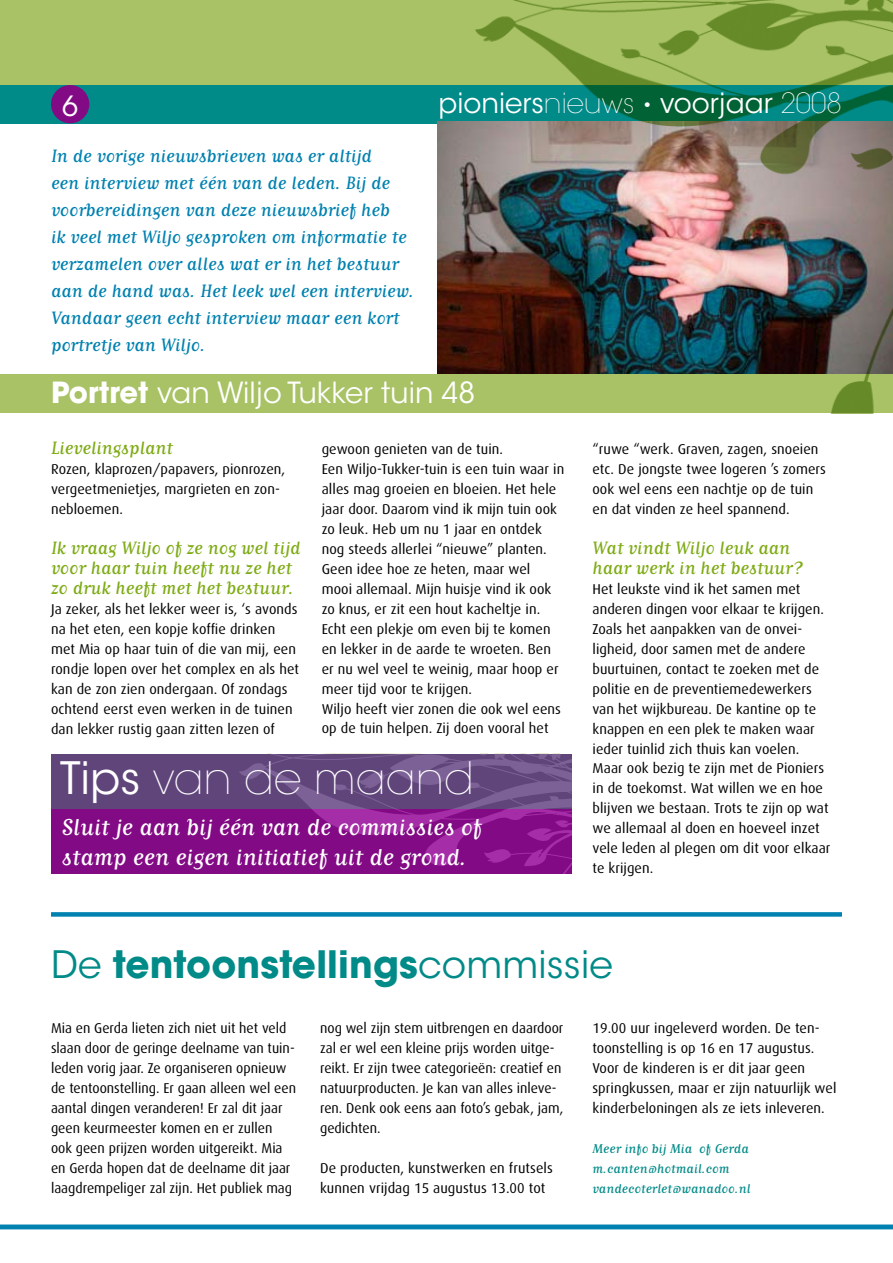
<style>
.page{position:relative;width:893px;height:1263px;background:#fff}
.page>*{position:absolute;margin:0;border:0;box-sizing:border-box;transform-origin:0 0}
.t1{font:200 44.25px "ITC Avant Garde Std";color:#fff}
.t2{font:700 37.5px "ITC Avant Garde Std";letter-spacing:.005em;color:#008a88}
.t3{font:28.95px "ITC Avant Garde Std";color:#fff}
.t4{font:27.75px "ITC Avant Garde Std";color:#fff}
.t5{font:27px/30px "Matrix Script";color:#fff}
.t6{font:21px/27px "Matrix Script";color:#0081b0}
.t7{font:21px/20px "Matrix Script";color:#7fab16}
.t8{font:15px/20px "Matrix Script";letter-spacing:.005em;color:#008a88}
.t9{font:14.25px/20px "Dax";letter-spacing:.005em;color:#000}
.s1{font-weight:200}
.s2{font-weight:700}
.s3{font-weight:400}
</style>
<div class="page">
<div style="left:0;top:0;width:893px;height:85px;background:#a8c265"></div>
<div style="left:0;top:85px;width:893px;height:38px;background:#008a88"></div>
<hr style="left:0;top:1225px;width:893px;height:4px;background:#0081b0">
<div style="left:51px;top:912px;width:791px;height:5px;background:#0081b0"></div>
<div style="left:51px;top:85px;width:38px;height:38px;background:#830a85;border-radius:50%"></div>
<div style="left:51px;top:808px;width:520px;height:65px;background:#830a85"></div>
<div style="left:51px;top:754px;width:520px;height:54px;background:#60457b"></div>
<svg style="left:206px;top:753px;width:365px;height:120px"></svg>
<div style="left:0;top:374px;width:893px;height:38px;background:#a8c265"></div>
<img style="left:437px;top:0;width:456px;height:414px">
<h3 class="t4" style="left:62px;top:89px;width:17px">6</h3>
<p class="t6" style="left:51px;top:142px;width:365px">In de vorige nieuwsbrieven was er altijd<br>een interview met één van de leden. Bij de voorbereidingen van deze nieuwsbrief heb<br>ik veel met Wiljo gesproken om informatie te verzamelen over alles wat er in het bestuur aan de hand was. Het leek wel een interview.<br>Vandaar geen echt interview maar een kort portretje van Wiljo.</p>
<h3 class="t4" style="left:438px;top:86px;width:405px">pioniers<span class="s1">nieuws •</span> voorjaar <span class="s1">2008</span></h3>
<h3 class="t3" style="left:51px;top:375px;width:426px"><span class="s2">Portret</span> van Wiljo Tukker tuin 48</h3>
<h3 class="t7" style="left:51px;top:437px;width:123px">Lievelingsplant</h3>
<p class="t9" style="left:51px;top:459px;width:236px">Rozen, klaprozen/papavers, pionrozen, vergeetmenietjes, margrieten en zon&shy;nebloemen.</p>
<h3 class="t7" style="left:51px;top:537px;width:251px">Ik vraag Wiljo of ze nog wel tijd voor haar tuin heeft nu ze het zo druk heeft met het bestuur.</h3>
<p class="t9" style="left:51px;top:599px;width:250px">Ja zeker, als het lekker weer is, ‘s avonds na het eten, een kopje koffie drinken met Mia op haar tuin of die van mij, een rondje lopen over het complex en als het kan de zon zien ondergaan. Of zondags ochtend eerst even werken in de tuinen dan lekker rustig gaan zitten lezen of</p>
<p class="t9" style="left:322px;top:439px;width:244px">gewoon genieten van de tuin.<br>Een Wiljo-Tukker-tuin is een tuin waar in alles mag groeien en bloeien. Het hele jaar door. Daarom vind ik mijn tuin ook zo leuk. Heb um nu 1 jaar en ontdek nog steeds allerlei “nieuwe” planten.<br>Geen idee hoe ze heten, maar wel mooi allemaal. Mijn huisje vind ik ook zo knus, er zit een hout kacheltje in.<br>Echt een plekje om even bij te komen en lekker in de aarde te wroeten. Ben er nu wel veel te weinig, maar hoop er meer tijd voor te krijgen.<br>Wiljo heeft vier zonen die ook wel eens op de tuin helpen. Zij doen vooral het</p>
<p class="t9" style="left:592px;top:439px;width:235px">“ruwe “werk. Graven, zagen, snoeien etc. De jongste twee logeren ’s zomers ook wel eens een nachtje op de tuin en dat vinden ze heel spannend.</p>
<h3 class="t7" style="left:592px;top:537px;width:212px">Wat vindt Wiljo leuk aan haar werk in het bestuur?</h3>
<p class="t9" style="left:592px;top:579px;width:240px">Het leukste vind ik het samen met anderen dingen voor elkaar te krijgen.<br>Zoals het aanpakken van de onvei&shy;ligheid, door samen met de andere buurtuinen, contact te zoeken met de politie en de preventiemedewerkers van het wijkbureau. De kantine op te knappen en een plek te maken waar ieder tuinlid zich thuis kan voelen.<br>Maar ook bezig te zijn met de Pioniers in de toekomst. Wat willen we en hoe blijven we bestaan. Trots te zijn op wat we allemaal al doen en hoeveel inzet vele leden al plegen om dit voor elkaar te krijgen.</p>
<h1 class="t1" style="left:60px;top:752px;width:415px"><span class="s3">Tips</span> van de maand</h1>
<h3 class="t5" style="left:62px;top:811px;width:421px">Sluit je aan bij één van de commissies of stamp een eigen initiatief uit de grond.</h3>
<h2 class="t2" style="left:51px;top:939px;width:563px"><span class="s3">De</span> tentoonstellings<span class="s3">commissie</span></h2>
<p class="t9" style="left:51px;top:1018px;width:246px">Mia en Gerda lieten zich niet uit het veld slaan door de geringe deelname van tuin&shy;leden vorig jaar. Ze organiseren opnieuw de tentoonstelling. Er gaan alleen wel een aantal dingen veranderen! Er zal dit jaar geen keurmeester komen en er zullen ook geen prijzen worden uitgereikt. Mia en Gerda hopen dat de deelname dit jaar laagdrempeliger zal zijn. Het publiek mag</p>
<p class="t9" style="left:320px;top:1018px;width:245px">nog wel zijn stem uitbrengen en daardoor zal er wel een kleine prijs worden uitge&shy;reikt. Er zijn twee categorieën: creatief en natuurproducten. Je kan van alles inleve&shy;ren. Denk ook eens aan foto’s gebak, jam, gedichten.</p>
<p class="t9" style="left:592px;top:1018px;width:246px">19.00 uur ingeleverd worden. De ten&shy;toonstelling is op 16 en 17 augustus.<br>Voor de kinderen is er dit jaar geen springkussen, maar er zijn natuurlijk wel kinderbeloningen als ze iets inleveren.</p>
<p class="t8" style="left:592px;top:1139px;width:160px">Meer info bij Mia of Gerda m.canten@hotmail.com vandecoterlet@wanadoo.nl</p>
<p class="t9" style="left:320px;top:1158px;width:234px">De producten, kunstwerken en frutsels kunnen vrijdag 15 augustus 13.00 tot</p>
</div>
